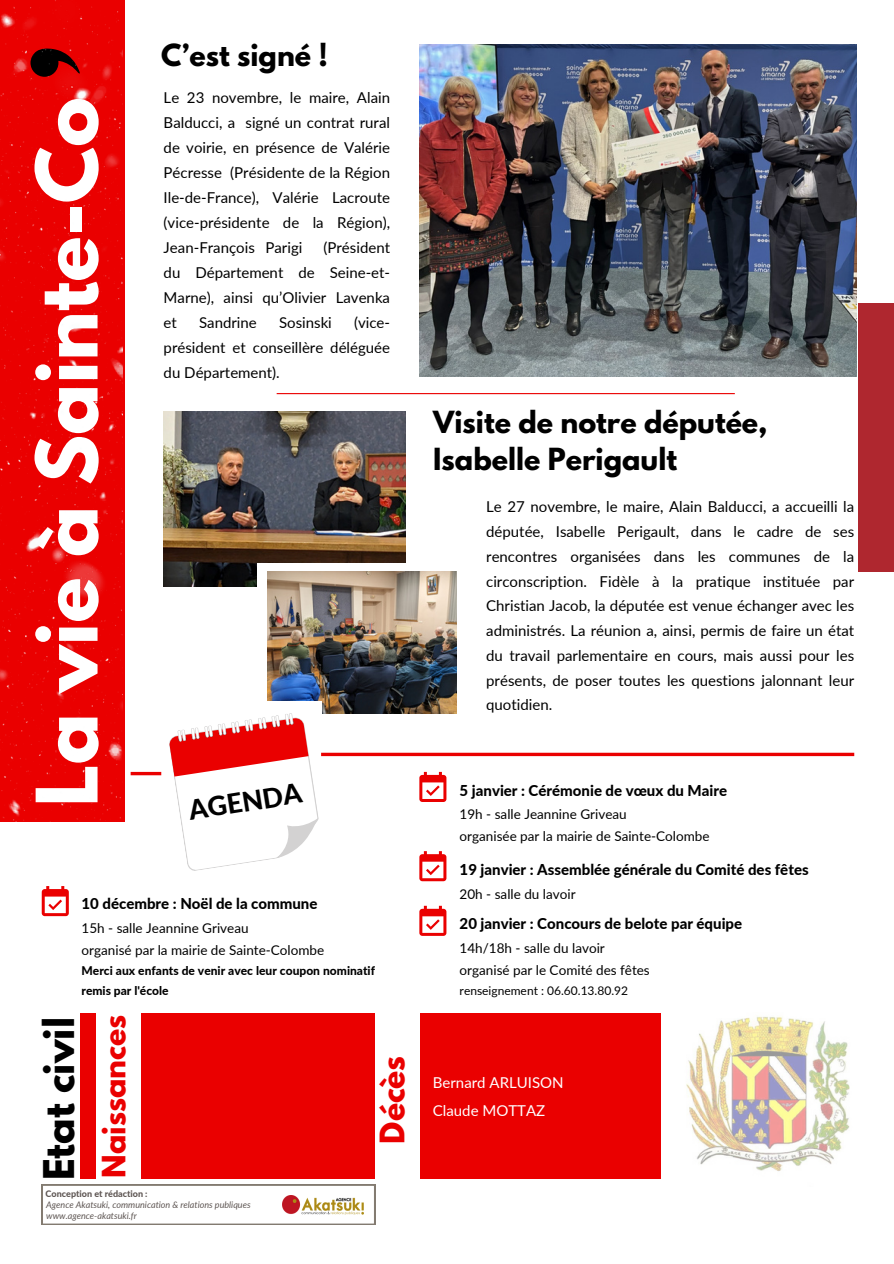
<style>
.page{position:relative;width:894px;height:1264px;background:#fff}
.page>*{position:absolute;margin:0;border:0;box-sizing:border-box;transform-origin:0 0}
.t1{font:700 75px "League Spartan";color:#fff}
.t2{font:700 37.5px "League Spartan";color:#000}
.t3{font:700 30px "League Spartan";color:#ea0000}
.t4{font:700 28.5px "League Spartan";color:#ea0000}
.t5{font:700 27px/37.2px "League Spartan";color:#000}
.t6{font:800 27px "Lato";color:#000}
.t7{font:15px/25px "Lato";color:#000;text-align:justify}
.t8{font:800 15px "Lato";color:#000}
.t9{font:15px "Lato";color:#fff}
.t10{font:13.5px "Lato";color:#000}
.t11{font:800 12px/20px "Lato";color:#000}
.t12{font:12px "Lato";color:#000}
.t13{font:italic 9px "Lato";color:#5e5653}
.t14{font:800 9px "Lato";color:#5e5653}
</style>
<div class="page">
<hr style="left:131px;top:772px;width:30px;height:3px;background:#ea0000">
<svg style="left:323px;top:752px;width:531px;height:4px;background:#ed2f2f"></svg>
<img style="left:686px;top:1016px;width:164px;height:155px">
<div style="left:80px;top:1013px;width:580px;height:165px;background:#ea0000"></div>
<div style="left:96px;top:1002px;width:44px;height:178px;background:#fff"></div>
<div style="left:375px;top:1007px;width:44px;height:177px;background:#fff"></div>
<svg style="left:42px;top:1184px;width:333px;height:40px"></svg>
<img style="left:282px;top:1195px;width:81px;height:19px">
<svg style="left:419px;top:851px;width:27px;height:30px"></svg>
<svg style="left:419px;top:905px;width:27px;height:30px"></svg>
<img style="left:419px;top:44px;width:437px;height:332px">
<hr style="left:276px;top:393px;width:458px;height:1px;background:#ea0000">
<img style="left:0;top:0;width:123px;height:821px">
<img style="left:164px;top:412px;width:241px;height:174px">
<div style="left:256px;top:562px;width:194px;height:136px;background:#fff"></div>
<img style="left:267px;top:571px;width:189px;height:142px">
<div style="left:215px;top:701px;width:106px;height:27px;background:#fff"></div>
<svg style="left:169px;top:712px;width:154px;height:159px"></svg>
<svg style="left:42px;top:886px;width:27px;height:30px"></svg>
<div style="left:858px;top:303px;width:35px;height:268px;background:#af272f"></div>
<svg style="left:419px;top:772px;width:27px;height:30px"></svg>
<p class="t1" style="left:30px;top:806px;width:711px;rotate:-90deg">La vie à Sainte-Co</p>
<p class="t5" style="left:161px;top:40px;width:168px">C’est signé !</p>
<p class="t7" style="left:164px;top:85px;width:228px">Le 23 novembre, le maire, Alain Balducci, a signé un contrat rural de voirie, en présence de Valérie Pécresse (Présidente de la Région Ile-de-France), Valérie Lacroute (vice-présidente de la Région), Jean-François Parigi</p>
<p class="t7" style="left:164px;top:235px;width:228px;text-indent:160px">(Président du Département de Seine-et-Marne), ainsi qu’Olivier Lavenka et</p>
<p class="t7" style="left:164px;top:310px;width:228px;text-indent:190px">(vice&shy;président et conseillère déléguée du Département).</p>
<p class="t7" style="left:199px;top:310px;width:59px">Sandrine</p>
<p class="t7" style="left:279px;top:310px;width:54px">Sosinski</p>
<p class="t6" style="left:186px;top:794px;width:116px;rotate:-9deg">AGENDA</p>
<p class="t8" style="left:82px;top:894px;width:237px">10 décembre : Noël de la commune</p>
<p class="t10" style="left:82px;top:920px;width:168px">15h - salle Jeannine Griveau</p>
<p class="t10" style="left:82px;top:942px;width:244px">organisé par la mairie de Sainte-Colombe</p>
<p class="t11" style="left:82px;top:960px;width:295px">Merci aux enfants de venir avec leur coupon nominatif remis par l'école</p>
<p class="t2" style="left:40px;top:1180px;width:165px;rotate:-90deg">Etat civil</p>
<p class="t4" style="left:100px;top:1177px;width:165px;rotate:-90deg">Naissances</p>
<p class="t14" style="left:46px;top:1188px;width:103px">Conception et rédaction :</p>
<p class="t13" style="left:46px;top:1209px;width:92px">www.agence-akatsuki.fr</p>
<p class="t13" style="left:46px;top:1198px;width:206px">Agence Akatsuki, communication &amp; relations publiques</p>
<p class="t3" style="left:377px;top:1143px;width:89px;rotate:-90deg">Décès</p>
<p class="t5" style="left:433px;top:407px;width:336px">Visite de notre députée,<br>Isabelle Perigault</p>
<p class="t7" style="left:486px;top:494px;width:369px">Le 27 novembre, le maire, Alain Balducci, a accueilli la députée, Isabelle Perigault, dans le cadre de ses rencontres organisées dans les communes de la circonscription. Fidèle à la pratique instituée par Christian Jacob, la députée est venue échanger avec les administrés. La réunion a, ainsi, permis de faire un état du travail parlementaire en cours, mais aussi pour les présents, de poser toutes les questions jalonnant leur quotidien.</p>
<p class="t8" style="left:459px;top:781px;width:269px">5 janvier : Cérémonie de vœux du Maire</p>
<p class="t10" style="left:459px;top:805px;width:168px">19h - salle Jeannine Griveau</p>
<p class="t10" style="left:459px;top:827px;width:251px">organisée par la mairie de Sainte-Colombe</p>
<p class="t8" style="left:459px;top:859px;width:350px">19 janvier : Assemblée générale du Comité des fêtes</p>
<p class="t10" style="left:459px;top:885px;width:117px">20h - salle du lavoir</p>
<p class="t8" style="left:459px;top:914px;width:284px">20 janvier : Concours de belote par équipe</p>
<p class="t10" style="left:459px;top:939px;width:147px">14h/18h - salle du lavoir</p>
<p class="t10" style="left:459px;top:961px;width:192px">organisé par le Comité des fêtes</p>
<p class="t12" style="left:459px;top:983px;width:170px">renseignement : 06.60.13.80.92</p>
<p class="t9" style="left:433px;top:1073px;width:132px">Bernard ARLUISON</p>
<p class="t9" style="left:433px;top:1101px;width:114px">Claude MOTTAZ</p>
</div>
